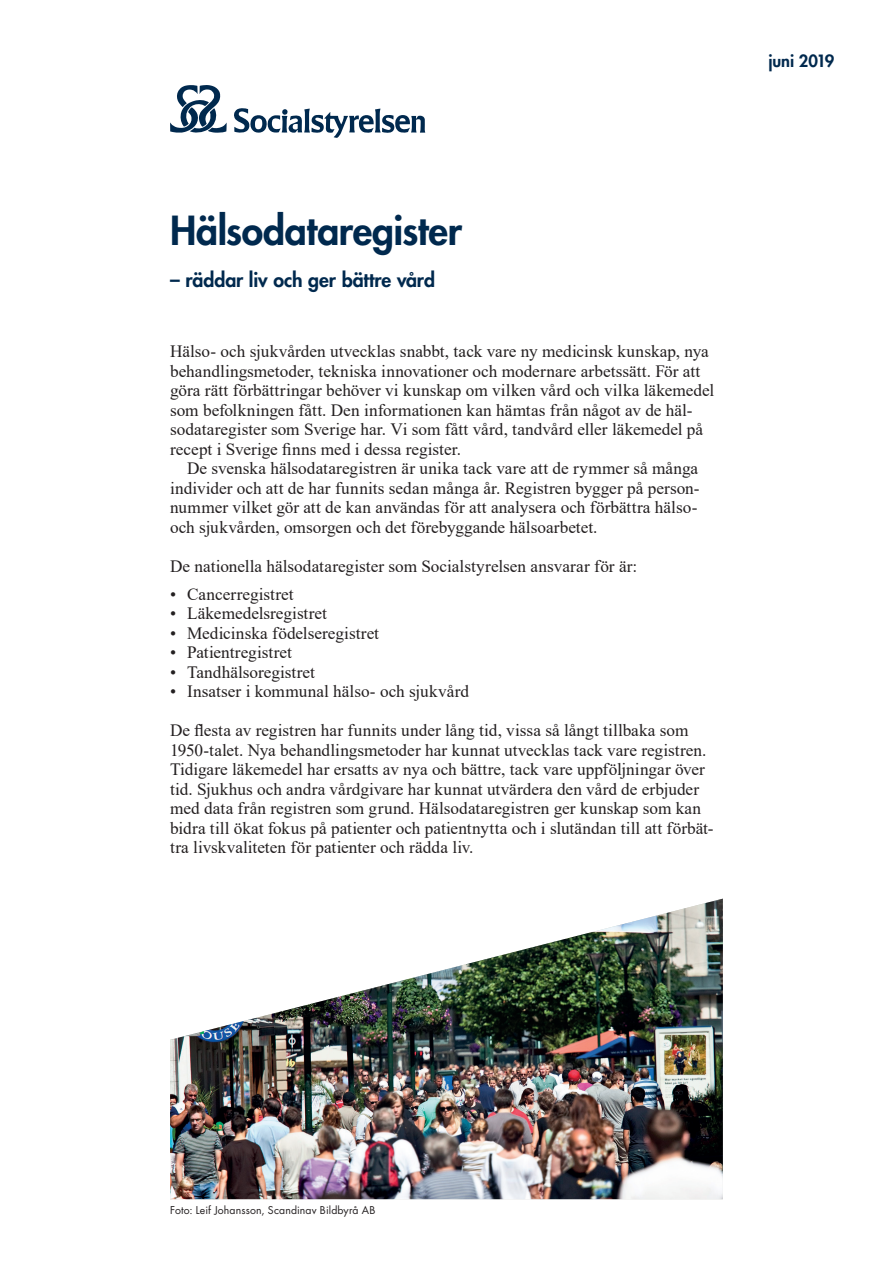
<style>
.page{position:relative;width:893px;height:1263px;background:#fff}
.page>*{position:absolute;margin:0;border:0;box-sizing:border-box;transform-origin:0 0}
.t1{font:800 39px "Futura Std";letter-spacing:-.01em;color:#00294e}
.t2{font:800 19.5px "Futura Std";letter-spacing:-.005em;color:#00294e}
.t3{font:17.25px/19.5px "Times New Roman";color:#231f20}
.t4{font:800 16.5px "Futura Std";letter-spacing:-.01em;color:#00294e}
.t5{font:10.5px "Futura Std";letter-spacing:.015em;color:#231f20}
</style>
<div class="page">
<svg style="left:170px;top:85px;width:57px;height:48px"></svg>
<svg style="left:234px;top:108px;width:191px;height:30px"></svg>
<img style="left:170px;top:899px;width:553px;height:300px">
<p class="t4" style="left:769px;top:50px;width:67px">juni 2019</p>
<h1 class="t1" style="left:170px;top:206px;width:294px">Hälsodataregister</h1>
<p class="t2" style="left:170px;top:267px;width:266px">– räddar liv och ger bättre vård</p>
<p class="t3" style="left:170px;top:341px;width:546px">Hälso- och sjukvården utvecklas snabbt, tack vare ny medicinsk kunskap, nya behandlingsmetoder, tekniska innovationer och modernare arbetssätt. För att göra rätt förbättringar behöver vi kunskap om vilken vård och vilka läkemedel som befolkningen fått. Den informationen kan hämtas från något av de häl&shy;sodataregister som Sverige har. Vi som fått vård, tandvård eller läkemedel på</p>
<p class="t3" style="left:170px;top:439px;width:293px">recept i Sverige finns med i dessa register.</p>
<p class="t3" style="left:170px;top:458px;width:531px;text-indent:17px">De svenska hälsodataregistren är unika tack vare att de rymmer så många individer och att de har funnits sedan många år. Registren bygger på person&shy;nummer vilket gör att de kan användas för att analysera och förbättra hälso&shy;och sjukvården, omsorgen och det förebyggande hälsoarbetet.</p>
<p class="t3" style="left:170px;top:556px;width:469px">De nationella hälsodataregister som Socialstyrelsen ansvarar för är:</p>
<p class="t3" style="left:170px;top:584px;width:125px">• Cancerregistret</p>
<p class="t3" style="left:170px;top:603px;width:158px">• Läkemedelsregistret</p>
<p class="t3" style="left:170px;top:623px;width:211px">• Medicinska födelseregistret</p>
<p class="t3" style="left:170px;top:642px;width:123px">• Patientregistret</p>
<p class="t3" style="left:170px;top:662px;width:146px">• Tandhälsoregistret</p>
<p class="t3" style="left:170px;top:681px;width:300px">• Insatser i kommunal hälso- och sjukvård</p>
<p class="t3" style="left:170px;top:720px;width:520px">De flesta av registren har funnits under lång tid, vissa så långt tillbaka som</p>
<p class="t3" style="left:170px;top:740px;width:545px">1950-talet. Nya behandlingsmetoder har kunnat utvecklas tack vare registren.<br>Tidigare läkemedel har ersatts av nya och bättre, tack vare uppföljningar över tid. Sjukhus och andra vårdgivare har kunnat utvärdera den vård de erbjuder med data från registren som grund. Hälsodataregistren ger kunskap som kan bidra till ökat fokus på patienter och patientnytta och i slutändan till att förbät&shy;tra livskvaliteten för patienter och rädda liv.</p>
<p class="t5" style="left:170px;top:1204px;width:207px">Foto: Leif Johansson, Scandinav Bildbyrå AB</p>
</div>
